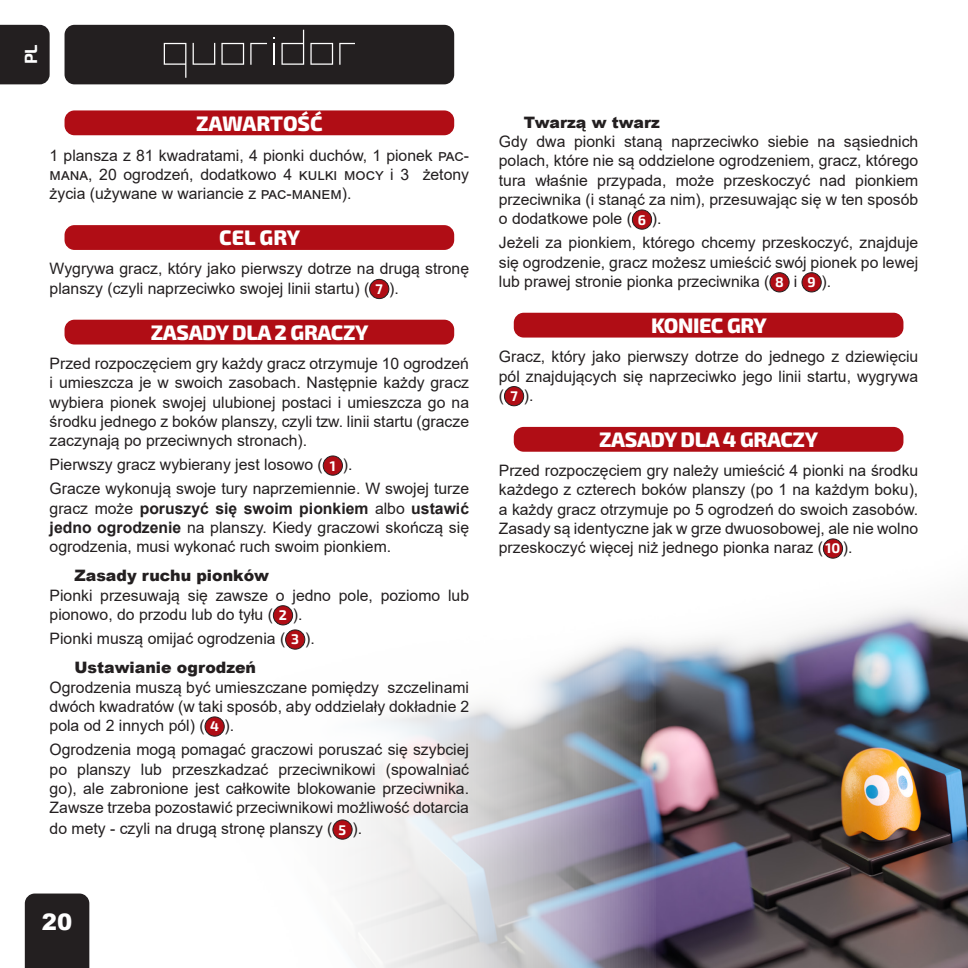
<style>
.page{position:relative;width:968px;height:968px;background:#fff}
.page>*{position:absolute;margin:0;border:0;box-sizing:border-box;transform-origin:0 0}
.t1{font:900 22.75px "Arial";color:#fff}
.TITRE_1{font:800 21px "Exo 2";letter-spacing:-.02em;color:#fff}
.t2{font:700 17.5px "Exo 2";color:#fff}
.TEXTE{font:15.75px/19.2px "Arial";color:#231f20;text-align:justify}
.TITRE_2{font:900 15.75px "Arial";color:#231f20}
.t3{font:700 14px "Exo 2";color:#fff}
.s1{font-weight:700}
.s2{font-family:"Exo 2";font-weight:800;color:#fff}
</style>
<div class="page">
<div style="left:64px;top:25px;width:390px;height:59px;background:#231f20;border-radius:10px"></div>
<hr style="left:273px;top:43px;width:2px;height:22px;background:#fff">
<svg style="left:250px;top:43px;width:17px;height:22px"></svg>
<svg style="left:164px;top:43px;width:22px;height:35px"></svg>
<svg style="left:281px;top:30px;width:23px;height:35px"></svg>
<svg style="left:221px;top:43px;width:23px;height:22px"></svg>
<svg style="left:192px;top:43px;width:23px;height:22px"></svg>
<svg style="left:339px;top:43px;width:16px;height:22px"></svg>
<svg style="left:310px;top:43px;width:23px;height:22px"></svg>
<div style="left:64px;top:110px;width:390px;height:25px;background:#b00d15;border-radius:10px"></div>
<div style="left:0;top:24px;width:50px;height:61px;background:#231f20"></div>
<img style="left:655px;top:538px;width:312px;height:429px">
<svg style="left:24px;top:473px;width:631px;height:494px"></svg>
<div style="left:25px;top:893px;width:64px;height:74px;background:#231f20"></div>
<div style="left:513px;top:427px;width:390px;height:24px;background:#b00d15;border-radius:10px"></div>
<div style="left:513px;top:313px;width:390px;height:24px;background:#b00d15;border-radius:10px"></div>
<div style="left:64px;top:319px;width:390px;height:25px;background:#b00d15;border-radius:10px"></div>
<div style="left:64px;top:225px;width:390px;height:25px;background:#b00d15;border-radius:10px"></div>
<div style="left:369px;top:279px;width:20px;height:19px;background:#b00d15;border-radius:50%"></div>
<div style="left:369px;top:279px;width:20px;height:20px;border:1px solid #231f20;border-radius:50%"></div>
<div style="left:323px;top:456px;width:19px;height:19px;background:#b00d15;border-radius:50%"></div>
<div style="left:323px;top:455px;width:20px;height:20px;border:1px solid #231f20;border-radius:50%"></div>
<div style="left:273px;top:605px;width:19px;height:20px;background:#b00d15;border-radius:50%"></div>
<div style="left:273px;top:605px;width:20px;height:20px;border:1px solid #231f20;border-radius:50%"></div>
<div style="left:285px;top:629px;width:20px;height:20px;background:#b00d15;border-radius:50%"></div>
<div style="left:285px;top:629px;width:20px;height:20px;border:1px solid #231f20;border-radius:50%"></div>
<div style="left:205px;top:716px;width:19px;height:20px;background:#b00d15;border-radius:50%"></div>
<div style="left:205px;top:716px;width:19px;height:20px;border:1px solid #231f20;border-radius:50%"></div>
<div style="left:333px;top:819px;width:19px;height:20px;background:#b00d15;border-radius:50%"></div>
<div style="left:332px;top:819px;width:20px;height:20px;border:1px solid #231f20;border-radius:50%"></div>
<div style="left:632px;top:210px;width:19px;height:19px;background:#b00d15;border-radius:50%"></div>
<div style="left:632px;top:210px;width:19px;height:19px;border:1px solid #231f20;border-radius:50%"></div>
<div style="left:769px;top:273px;width:20px;height:19px;background:#b00d15;border-radius:50%"></div>
<div style="left:769px;top:272px;width:20px;height:20px;border:1px solid #231f20;border-radius:50%"></div>
<div style="left:801px;top:273px;width:20px;height:19px;background:#b00d15;border-radius:50%"></div>
<div style="left:801px;top:272px;width:20px;height:20px;border:1px solid #231f20;border-radius:50%"></div>
<div style="left:504px;top:386px;width:19px;height:20px;background:#b00d15;border-radius:50%"></div>
<div style="left:504px;top:386px;width:20px;height:20px;border:1px solid #231f20;border-radius:50%"></div>
<div style="left:823px;top:539px;width:19px;height:19px;background:#b00d15;border-radius:50%"></div>
<div style="left:822px;top:538px;width:20px;height:20px;border:1px solid #231f20;border-radius:50%"></div>
<p class="t2" style="left:20px;top:64px;width:22px;rotate:-90deg">PL</p>
<p class="TITRE_1" style="left:196px;top:111px;width:128px">ZAWARTOŚĆ</p>
<p class="TEXTE" style="left:50px;top:145px;width:421px">1 plansza z 81 kwadratami, 4 pionki duchów, 1 pionek pac&shy;mana, 20 ogrodzeń, dodatkowo 4 kulki mocy i 3 żetony życia (używane w wariancie z pac-manem).</p>
<p class="TITRE_1" style="left:219px;top:225px;width:82px">CEL GRY</p>
<p class="TEXTE" style="left:50px;top:259px;width:421px">Wygrywa gracz, który jako pierwszy dotrze na drugą stronę planszy (czyli naprzeciwko swojej linii startu) (</p>
<p class="t3" style="left:375px;top:280px;width:9px">7</p>
<p class="TEXTE" style="left:389px;top:278px;width:11px">).</p>
<p class="TITRE_1" style="left:151px;top:319px;width:219px">ZASADY DLA 2 GRACZY</p>
<p class="TEXTE" style="left:50px;top:353px;width:421px">Przed rozpoczęciem gry każdy gracz otrzymuje 10 ogrodzeń i umieszcza je w swoich zasobach. Następnie każdy gracz wybiera pionek swojej ulubionej postaci i umieszcza go na środku jednego z boków planszy, czyli tzw. linii startu (gracze zaczynają po przeciwnych stronach).</p>
<p class="TEXTE" style="left:50px;top:455px;width:275px">Pierwszy gracz wybierany jest losowo (</p>
<p class="t3" style="left:330px;top:457px;width:8px">1</p>
<p class="TEXTE" style="left:343px;top:455px;width:11px">).</p>
<p class="TEXTE" style="left:50px;top:479px;width:421px">Gracze wykonują swoje tury naprzemiennie. W swojej turze gracz może <span class="s1">poruszyć się swoim pionkiem</span> albo <span class="s1">ustawić jedno ogrodzenie</span> na planszy. Kiedy graczowi skończą się ogrodzenia, musi wykonać ruch swoim pionkiem.</p>
<p class="TITRE_2" style="left:74px;top:564px;width:196px">Zasady ruchu pionków</p>
<p class="TEXTE" style="left:50px;top:585px;width:421px">Pionki przesuwają się zawsze o jedno pole, poziomo lub pionowo, do przodu lub do tyłu (</p>
<p class="t3" style="left:279px;top:607px;width:10px">2</p>
<p class="TEXTE" style="left:293px;top:604px;width:11px">).</p>
<p class="TEXTE" style="left:50px;top:629px;width:237px">Pionki muszą omijać ogrodzenia (</p>
<p class="t3" style="left:291px;top:631px;width:9px">3</p>
<p class="TEXTE" style="left:305px;top:629px;width:11px">).</p>
<p class="TITRE_2" style="left:74px;top:656px;width:183px">Ustawianie ogrodzeń</p>
<p class="TEXTE" style="left:50px;top:677px;width:421px">Ogrodzenia muszą być umieszczane pomiędzy szczelinami dwóch kwadratów (w taki sposób, aby oddzielały dokładnie 2 pola od 2 innych pól) (</p>
<p class="t3" style="left:210px;top:718px;width:10px">4</p>
<p class="TEXTE" style="left:224px;top:715px;width:11px">).</p>
<p class="TEXTE" style="left:50px;top:740px;width:421px">Ogrodzenia mogą pomagać graczowi poruszać się szybciej po planszy lub przeszkadzać przeciwnikowi (spowalniać go), ale zabronione jest całkowite blokowanie przeciwnika.<br>Zawsze trzeba pozostawić przeciwnikowi możliwość dotarcia</p>
<p class="TEXTE" style="left:50px;top:818px;width:284px">do mety - czyli na drugą stronę planszy (</p>
<p class="t3" style="left:338px;top:821px;width:9px">5</p>
<p class="TEXTE" style="left:352px;top:818px;width:11px">).</p>
<p class="TITRE_2" style="left:523px;top:111px;width:137px">Twarzą w twarz</p>
<p class="TEXTE" style="left:499px;top:132px;width:421px">Gdy dwa pionki staną naprzeciwko siebie na sąsiednich polach, które nie są oddzielone ogrodzeniem, gracz, którego tura właśnie przypada, może przeskoczyć nad pionkiem przeciwnika (i stanąć za nim), przesuwając się w ten sposób o dodatkowe pole (</p>
<p class="t3" style="left:637px;top:211px;width:10px">6</p>
<p class="TEXTE" style="left:651px;top:209px;width:11px">).</p>
<p class="TEXTE" style="left:499px;top:233px;width:421px">Jeżeli za pionkiem, którego chcemy przeskoczyć, znajduje się ogrodzenie, gracz możesz umieścić swój pionek po lewej lub prawej stronie pionka przeciwnika (</p>
<p class="t3" style="left:775px;top:274px;width:10px">8</p>
<p class="TEXTE" style="left:793px;top:272px;width:5px">i</p>
<p class="t3" style="left:807px;top:274px;width:10px">9</p>
<p class="TEXTE" style="left:821px;top:272px;width:25px">). <span class="s2">E</span></p>
<p class="TITRE_1" style="left:651px;top:313px;width:117px">KONIEC GRY</p>
<p class="TEXTE" style="left:499px;top:347px;width:421px">Gracz, który jako pierwszy dotrze do jednego z dziewięciu pól znajdujących się naprzeciwko jego linii startu, wygrywa (</p>
<p class="t3" style="left:510px;top:388px;width:9px">7</p>
<p class="TEXTE" style="left:524px;top:385px;width:11px">).</p>
<p class="TITRE_1" style="left:599px;top:427px;width:220px">ZASADY DLA 4 GRACZY</p>
<p class="TEXTE" style="left:499px;top:461px;width:421px">Przed rozpoczęciem gry należy umieścić 4 pionki na środku każdego z czterech boków planszy (po 1 na każdym boku), a każdy gracz otrzymuje po 5 ogrodzeń do swoich zasobów.<br>Zasady są identyczne jak w grze dwuosobowej, ale nie wolno przeskoczyć więcej niż jednego pionka naraz (</p>
<p class="t3" style="left:825px;top:540px;width:16px">10</p>
<p class="TEXTE" style="left:842px;top:538px;width:11px">).</p>
<h1 class="t1" style="left:42px;top:905px;width:32px">20</h1>
</div>
